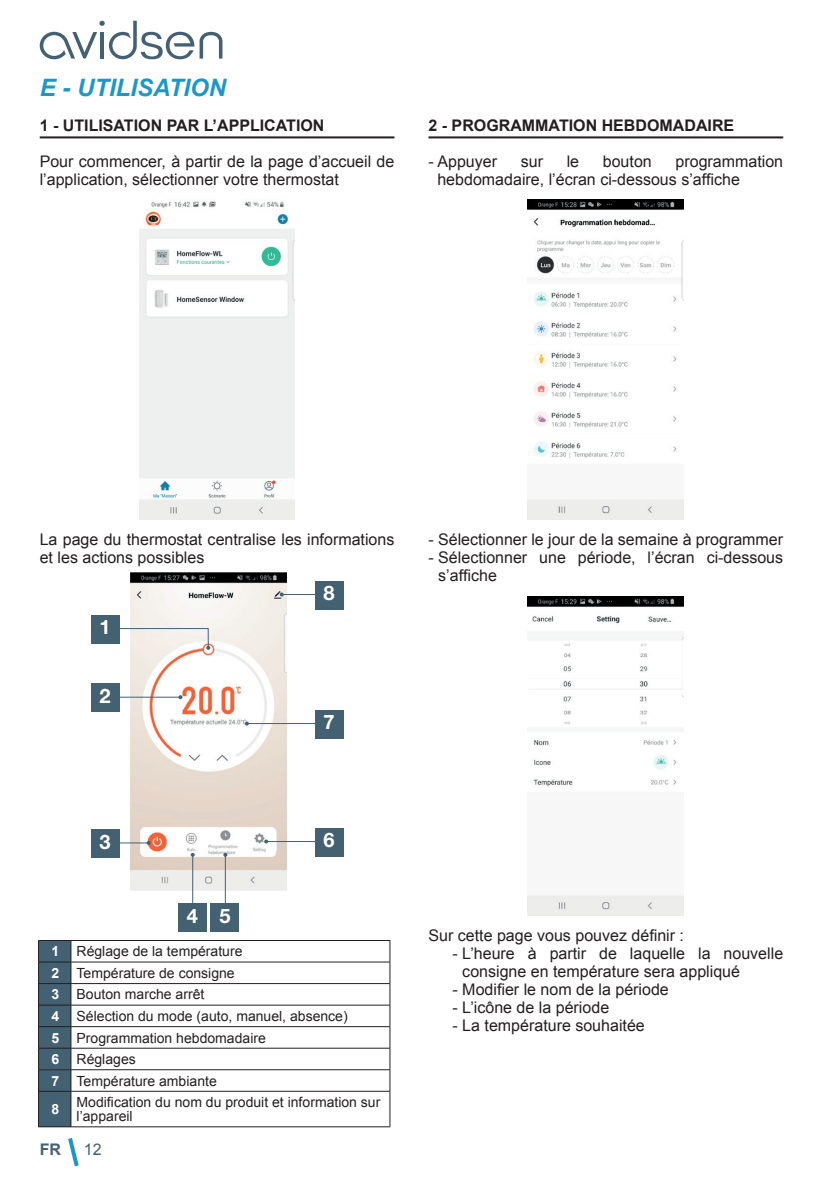
<style>
.page{position:relative;width:840px;height:1191px;background:#fff}
.page>*{position:absolute;margin:0;border:0;box-sizing:border-box;transform-origin:0 0}
.t1{font:italic 700 24px "Arial";color:#1d96c9}
.t2{font:700 20px "Helvetica Neue LT Std";color:#fff}
.t3{font:16px/18px "Arial";color:#231f20}
.t4{font:700 16px "Arial";color:#231f20}
.t5{font:700 16px "Arial";color:#436171}
.t6{font:16px "Arial";color:#436171}
.t7{font:14px/21.6px "Arial";color:#231f20}
.t8{font:700 14px "Arial";color:#fff}
.s1{font-weight:700;color:#fff}
</style>
<div class="page">
<svg style="left:68px;top:1138px;width:11px;height:29px"></svg>
<svg style="left:40px;top:21px;width:182px;height:38px"></svg>
<hr style="left:40px;top:136px;width:354px;height:2px;background:#231f20">
<img style="left:139px;top:201px;width:156px;height:319px">
<img style="left:130px;top:572px;width:156px;height:318px">
<div style="left:90px;top:683px;width:29px;height:29px;background:#436171"></div>
<hr style="left:116px;top:696px;width:64px;height:1px;background:#436171">
<svg style="left:178px;top:695px;width:4px;height:4px"></svg>
<div style="left:90px;top:829px;width:29px;height:29px;background:#436171"></div>
<hr style="left:116px;top:842px;width:33px;height:1px;background:#436171">
<svg style="left:147px;top:841px;width:4px;height:4px"></svg>
<div style="left:90px;top:614px;width:29px;height:29px;background:#436171"></div>
<svg style="left:115px;top:627px;width:95px;height:23px"></svg>
<div style="left:314px;top:709px;width:29px;height:29px;background:#436171"></div>
<hr style="left:247px;top:723px;width:71px;height:1px;background:#436171">
<svg style="left:245px;top:721px;width:4px;height:4px"></svg>
<div style="left:314px;top:580px;width:29px;height:29px;background:#436171"></div>
<hr style="left:281px;top:594px;width:37px;height:1px;background:#436171">
<svg style="left:279px;top:592px;width:4px;height:4px"></svg>
<div style="left:314px;top:827px;width:29px;height:29px;background:#436171"></div>
<hr style="left:266px;top:841px;width:52px;height:1px;background:#436171">
<svg style="left:264px;top:839px;width:4px;height:4px"></svg>
<div style="left:177px;top:902px;width:29px;height:29px;background:#436171"></div>
<hr style="left:192px;top:855px;width:1px;height:51px;background:#436171">
<svg style="left:190px;top:853px;width:4px;height:4px"></svg>
<div style="left:210px;top:902px;width:29px;height:29px;background:#436171"></div>
<hr style="left:225px;top:855px;width:1px;height:51px;background:#436171">
<svg style="left:223px;top:853px;width:4px;height:4px"></svg>
<div style="left:39px;top:1091px;width:32px;height:35px;background:#436173"></div>
<hr style="left:71px;top:940px;width:319px;height:1px;background:#231f20">
<hr style="left:71px;top:961px;width:319px;height:1px;background:#231f20">
<hr style="left:71px;top:983px;width:319px;height:1px;background:#231f20">
<hr style="left:71px;top:1004px;width:319px;height:1px;background:#231f20">
<hr style="left:71px;top:1026px;width:319px;height:1px;background:#231f20">
<hr style="left:71px;top:1047px;width:319px;height:1px;background:#231f20">
<hr style="left:71px;top:1069px;width:319px;height:1px;background:#231f20">
<svg style="left:38px;top:940px;width:34px;height:151px"></svg>
<svg style="left:389px;top:941px;width:1px;height:150px"></svg>
<hr style="left:38px;top:1091px;width:33px;height:1px;background:#231f20">
<hr style="left:38px;top:1091px;width:1px;height:35px;background:#231f20">
<hr style="left:71px;top:1091px;width:319px;height:1px;background:#231f20">
<hr style="left:71px;top:1091px;width:1px;height:35px;background:#231f20">
<hr style="left:389px;top:1091px;width:1px;height:35px;background:#231f20">
<hr style="left:38px;top:1126px;width:33px;height:1px;background:#231f20">
<hr style="left:71px;top:1126px;width:319px;height:1px;background:#231f20">
<hr style="left:428px;top:136px;width:354px;height:2px;background:#231f20">
<img style="left:527px;top:200px;width:156px;height:320px">
<img style="left:527px;top:596px;width:156px;height:320px">
<h1 class="t1" style="left:40px;top:72px;width:188px">E - UTILISATION</h1>
<p class="t4" style="left:40px;top:115px;width:286px">1 - UTILISATION PAR L’APPLICATION</p>
<p class="t3" style="left:40px;top:152px;width:356px">Pour commencer, à partir de la page d’accueil de l’application, sélectionner votre thermostat</p>
<p class="t4" style="left:428px;top:115px;width:307px">2 - PROGRAMMATION HEBDOMADAIRE</p>
<p class="t3" style="left:428px;top:152px;width:70px">- Appuyer</p>
<p class="t3" style="left:520px;top:152px;width:24px">sur</p>
<p class="t3" style="left:566px;top:152px;width:14px">le</p>
<p class="t3" style="left:602px;top:152px;width:50px">bouton</p>
<p class="t3" style="left:437px;top:152px;width:347px;text-indent:238px">programmation hebdomadaire, l’écran ci-dessous s’affiche</p>
<p class="t3" style="left:40px;top:530px;width:356px">La page du thermostat centralise les informations et les actions possibles</p>
<p class="t2" style="left:99px;top:615px;width:13px">1</p>
<p class="t2" style="left:99px;top:683px;width:13px">2</p>
<p class="t2" style="left:323px;top:581px;width:13px">8</p>
<p class="t2" style="left:323px;top:710px;width:13px">7</p>
<p class="t3" style="left:428px;top:530px;width:356px">- Sélectionner le jour de la semaine à programmer</p>
<p class="t3" style="left:438px;top:548px;width:346px;text-indent:-10px">- Sélectionner une période, l’écran ci-dessous s’affiche</p>
<p class="t2" style="left:99px;top:829px;width:13px">3</p>
<p class="t2" style="left:323px;top:828px;width:13px">6</p>
<p class="t2" style="left:187px;top:903px;width:45px">4 5</p>
<p class="t7" style="left:51px;top:940px;width:297px"><span class="s1">1</span> Réglage de la température<br><span class="s1">2</span> Température de consigne<br><span class="s1">3</span> Bouton marche arrêt<br><span class="s1">4</span> Sélection du mode (auto, manuel, absence)<br><span class="s1">5</span> Programmation hebdomadaire<br><span class="s1">6</span> Réglages<br><span class="s1">7</span> Température ambiante</p>
<p class="t8" style="left:51px;top:1100px;width:9px">8</p>
<p class="t7" style="left:77px;top:1095px;width:305px;line-height:14px">Modification du nom du produit et information sur l’appareil</p>
<p class="t5" style="left:40px;top:1139px;width:23px">FR</p>
<p class="t6" style="left:84px;top:1139px;width:19px">12</p>
<p class="t3" style="left:428px;top:926px;width:257px">Sur cette page vous pouvez définir :</p>
<p class="t3" style="left:462px;top:944px;width:322px;text-indent:-10px">- L’heure à partir de laquelle la nouvelle consigne en température sera appliqué</p>
<p class="t3" style="left:452px;top:980px;width:218px">- Modifier le nom de la période</p>
<p class="t3" style="left:452px;top:998px;width:158px">- L’icône de la période</p>
<p class="t3" style="left:452px;top:1016px;width:194px">- La température souhaitée</p>
</div>
